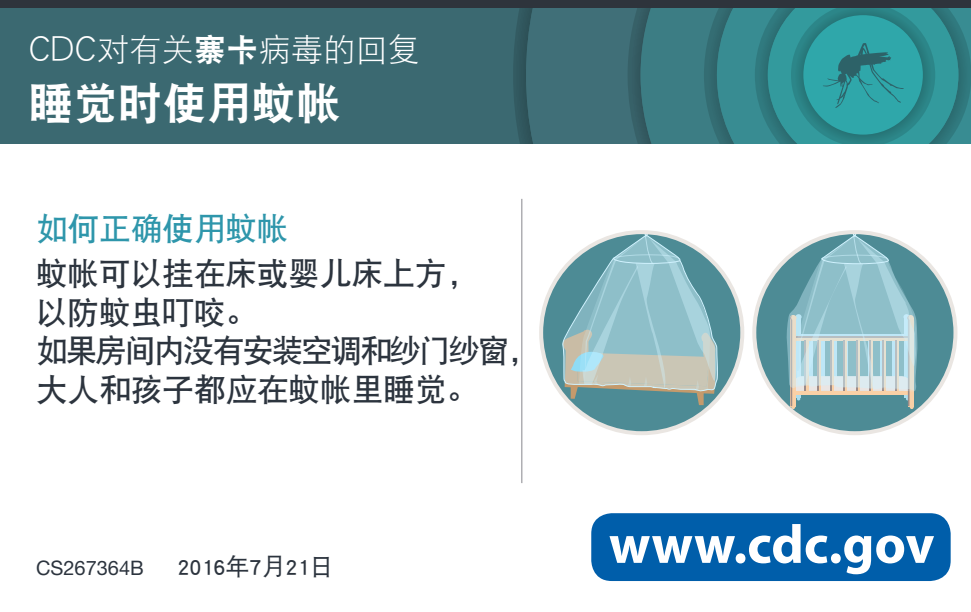
<style>
.page{position:relative;width:971px;height:612px;background:#fff}
.page>*{position:absolute;margin:0;border:0;box-sizing:border-box;transform-origin:0 0}
.t1{font:44px "DFP Hei W9";letter-spacing:.015em;color:#fff}
.t2{font:32px/38.4px "DFP Hei W7";letter-spacing:-.015em;color:#2c343e}
.t3{font:32px "DFP Hei W3";letter-spacing:.01em;color:#fff}
.t4{font:32px "DFP Hei W7";letter-spacing:-.015em;color:#2e96ab}
.t5{font:24px "DFP Hei W5";color:#2c343e}
.t6{font:20px "Helvetica Neue LT Std";color:#2c343e}
.s1{font-size:40px}
.s2{font-family:"DFP Hei W9"}
</style>
<div class="page">
<div style="left:754px;top:232px;width:201px;height:201px;background:#4d8b95;border-radius:50%"></div>
<svg style="left:786px;top:233px;width:131px;height:176px"></svg>
<div style="left:752px;top:230px;width:205px;height:205px;border:4px solid #eae6e2;border-radius:50%"></div>
<div style="left:541px;top:232px;width:201px;height:201px;background:#4d8b95;border-radius:50%"></div>
<svg style="left:561px;top:263px;width:157px;height:164px"></svg>
<svg style="left:562px;top:235px;width:155px;height:170px"></svg>
<div style="left:539px;top:230px;width:205px;height:205px;border:4px solid #eae6e2;border-radius:50%"></div>
<div style="left:0;top:0;width:971px;height:144px;background:#3b6971"></div>
<svg style="left:513px;top:8px;width:13px;height:136px"></svg>
<svg style="left:526px;top:8px;width:7px;height:136px"></svg>
<svg style="left:632px;top:16px;width:8px;height:119px"></svg>
<svg style="left:640px;top:8px;width:64px;height:136px;background:#3b7a81"></svg>
<svg style="left:704px;top:8px;width:13px;height:136px"></svg>
<svg style="left:717px;top:8px;width:37px;height:136px;background:#37868c"></svg>
<svg style="left:754px;top:8px;width:217px;height:136px"></svg>
<svg style="left:767px;top:8px;width:191px;height:136px;fill:#339a9d"></svg>
<svg style="left:791px;top:8px;width:144px;height:136px;background:#2d8a8d"></svg>
<div style="left:803px;top:15px;width:119px;height:120px;background:#2fa7aa;border-radius:50%"></div>
<svg style="left:823px;top:43px;width:80px;height:65px"></svg>
<div style="left:0;top:0;width:971px;height:8px;background:#2e343c"></div>
<hr style="left:521px;top:199px;width:1px;height:284px;background:#88878e">
<div style="left:591px;top:513px;width:359px;height:68px;background:#005eaa;border-radius:21px"></div>
<svg style="left:609px;top:536px;width:126px;height:27px"></svg>
<div style="left:735px;top:553px;width:10px;height:10px;background:#fff;border-radius:50%"></div>
<svg style="left:749px;top:524px;width:78px;height:39px"></svg>
<div style="left:831px;top:553px;width:9px;height:10px;background:#fff;border-radius:50%"></div>
<svg style="left:844px;top:536px;width:90px;height:38px"></svg>
<p class="t3" style="left:29px;top:32px;width:393px"><span class="s1">CDC</span>对有关<span class="s2">寨卡</span>病毒的回复</p>
<h1 class="t1" style="left:29px;top:79px;width:313px">睡觉时使用蚊帐</h1>
<p class="t4" style="left:36px;top:211px;width:254px">如何正确使用蚊帐</p>
<p class="t2" style="left:36px;top:254px;width:505px">蚊帐可以挂在床或婴儿床上方，<br>以防蚊虫叮咬。<br>如果房间内没有安装空调和纱门纱窗，大人和孩子都应在蚊帐里睡觉。</p>
<p class="t6" style="left:36px;top:556px;width:109px">CS267364B</p>
<p class="t5" style="left:177px;top:554px;width:157px">2016年7月21日</p>
</div>
